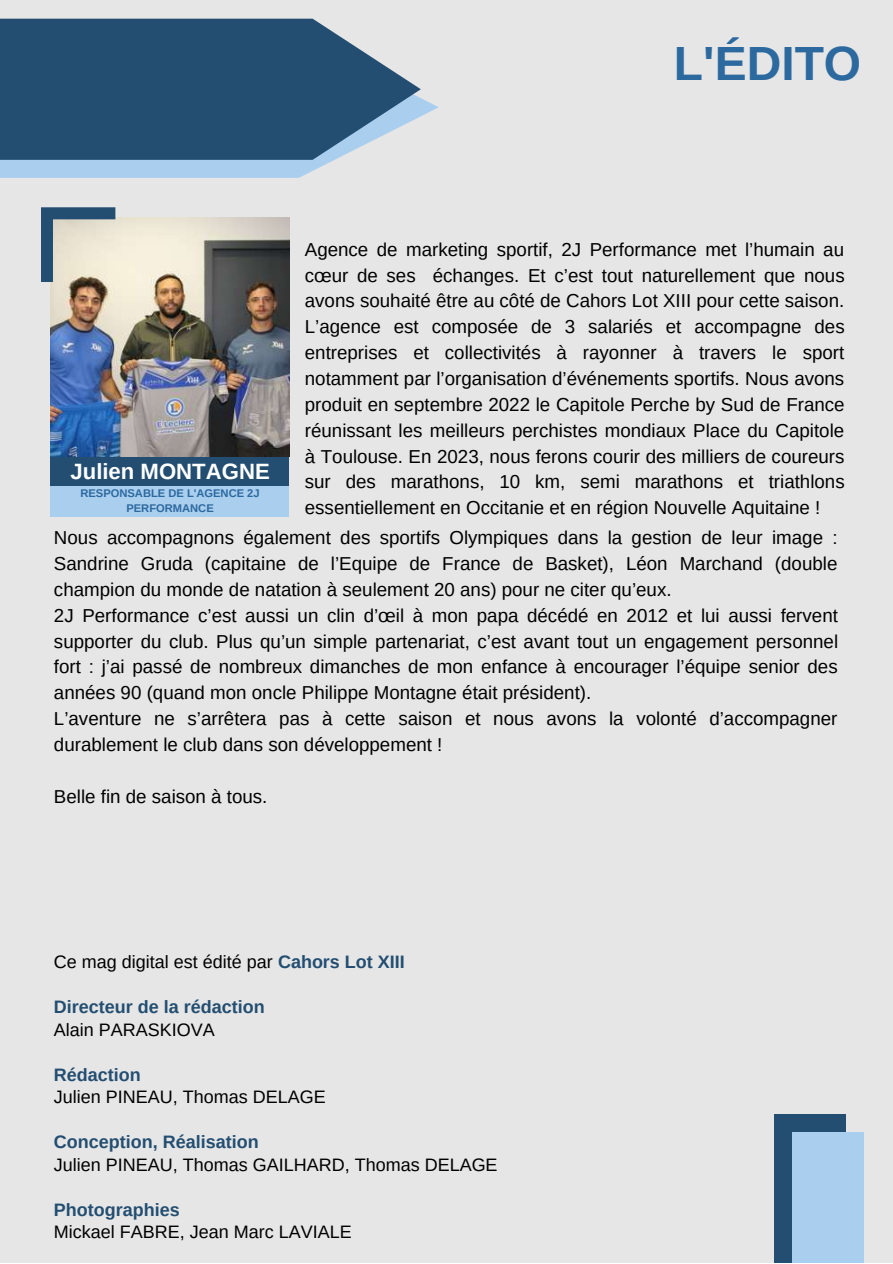
<style>
.page{position:relative;width:893px;height:1264px;background:#fff}
.page>*{position:absolute;margin:0;border:0;box-sizing:border-box;transform-origin:0 0}
.t1{font:700 48px "Arimo";color:#2c699f}
.t2{font:700 22.2px "Arimo";color:#fff}
.t3{font:18.75px/25.8px "Arimo";color:#000;text-align:justify}
.t4{font:18px "Arimo";color:#000}
.t5{font:700 18px "Arimo";color:#234e71}
.t6{font:700 11.1px/14.9px "Arimo";color:#2c699f;text-align:center}
.s1{font-weight:700;color:#234e71}
</style>
<div class="page">
<div style="left:0;top:0;width:892px;height:1262px;background:#e6e6e6"></div>
<div style="left:51px;top:350px;width:238px;height:136px;background:#234e71"></div>
<img style="left:51px;top:218px;width:238px;height:238px">
<svg style="left:0;top:98px;width:438px;height:80px;fill:#aaceee"></svg>
<svg style="left:0;top:19px;width:421px;height:141px;background:#3a6180"></svg>
<svg style="left:41px;top:207px;width:74px;height:74px"></svg>
<div style="left:774px;top:1114px;width:71px;height:148px;background:#234e71"></div>
<div style="left:792px;top:1132px;width:71px;height:130px;background:#aaceee"></div>
<div style="left:51px;top:486px;width:238px;height:30px;background:#aaceee"></div>
<h1 class="t1" style="left:674px;top:37px;width:189px">L'ÉDITO</h1>
<p class="t3" style="left:305px;top:236px;width:541px">Agence de marketing sportif, 2J Performance met l’humain au cœur de ses échanges. Et c’est tout naturellement que nous avons souhaité être au côté de Cahors Lot XIII pour cette saison.<br>L’agence est composée de 3 salariés et accompagne des entreprises et collectivités à rayonner à travers le sport notamment par l’organisation d’événements sportifs. Nous avons produit en septembre 2022 le Capitole Perche by Sud de France réunissant les meilleurs perchistes mondiaux Place du Capitole à Toulouse. En 2023, nous ferons courir des milliers de coureurs sur des marathons, 10 km, semi marathons et triathlons essentiellement en Occitanie et en région Nouvelle Aquitaine !</p>
<p class="t3" style="left:54px;top:524px;width:785px;text-align:left">Nous accompagnons également des sportifs Olympiques dans la gestion de leur image :<br>Sandrine Gruda (capitaine de l’Equipe de France de Basket), Léon Marchand (double champion du monde de natation à seulement 20 ans) pour ne citer qu’eux.<br>2J Performance c’est aussi un clin d’œil à mon papa décédé en 2012 et lui aussi fervent supporter du club. Plus qu’un simple partenariat, c’est avant tout un engagement personnel fort : j’ai passé de nombreux dimanches de mon enfance à encourager l’équipe senior des années 90 (quand mon oncle Philippe Montagne était président).<br>L’aventure ne s’arrêtera pas à cette saison et nous avons la volonté d’accompagner durablement le club dans son développement !</p>
<p class="t3" style="left:54px;top:783px;width:215px">Belle fin de saison à tous.</p>
<p class="t2" style="left:70px;top:459px;width:201px">Julien MONTAGNE</p>
<p class="t6" style="left:80px;top:486px;width:181px">RESPONSABLE DE L'AGENCE 2J<br>PERFORMANCE</p>
<p class="t4" style="left:54px;top:952px;width:352px">Ce mag digital est édité par <span class="s1">Cahors Lot XIII</span></p>
<p class="t5" style="left:54px;top:997px;width:212px">Directeur de la rédaction</p>
<p class="t4" style="left:54px;top:1019px;width:162px">Alain PARASKIOVA</p>
<p class="t5" style="left:54px;top:1064px;width:88px">Rédaction</p>
<p class="t4" style="left:54px;top:1087px;width:273px">Julien PINEAU, Thomas DELAGE</p>
<p class="t5" style="left:54px;top:1132px;width:206px">Conception, Réalisation</p>
<p class="t4" style="left:54px;top:1154px;width:445px">Julien PINEAU, Thomas GAILHARD, Thomas DELAGE</p>
<p class="t5" style="left:54px;top:1199px;width:127px">Photographies</p>
<p class="t4" style="left:54px;top:1221px;width:299px">Mickael FABRE, Jean Marc LAVIALE</p>
</div>
